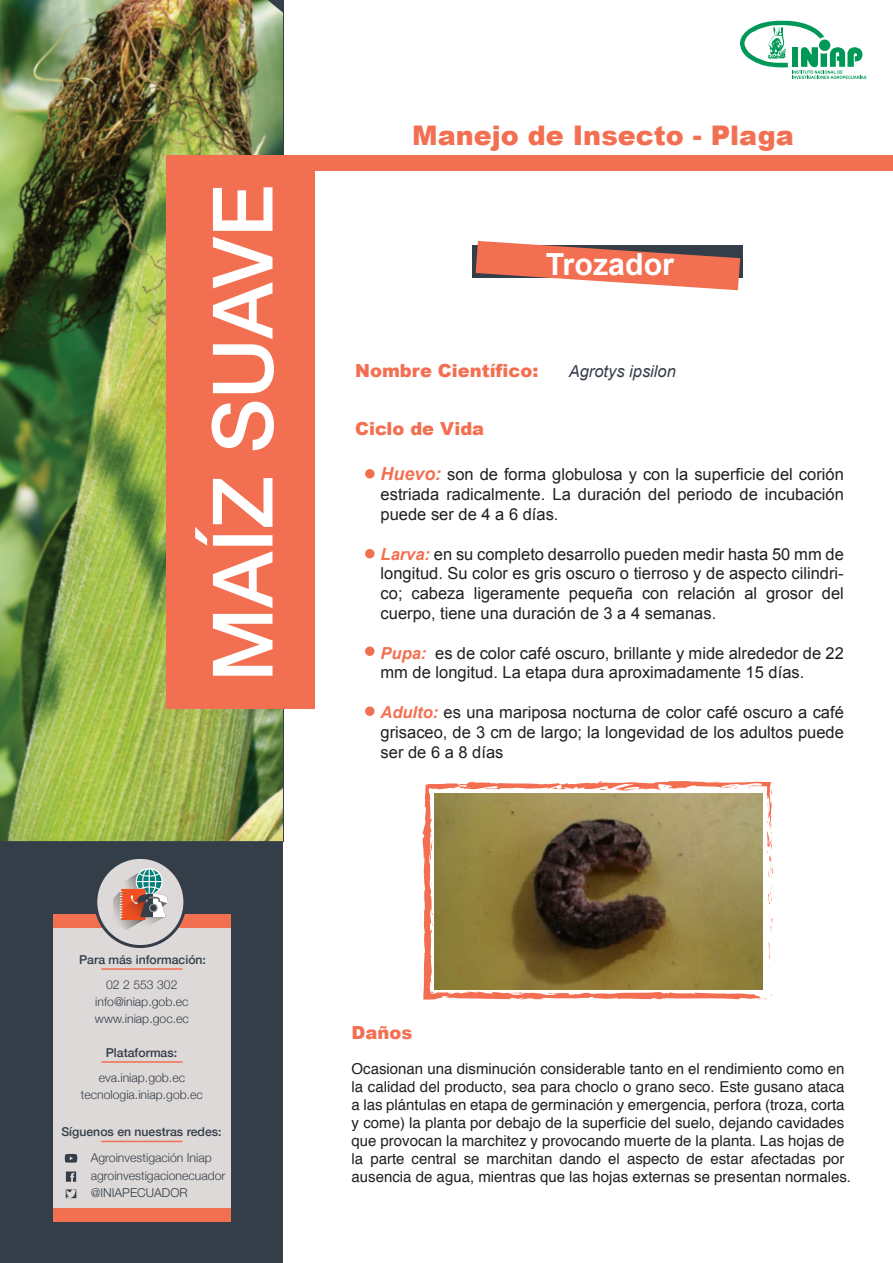
<style>
.page{position:relative;width:893px;height:1263px;background:#fff}
.page>*{position:absolute;margin:0;border:0;box-sizing:border-box;transform-origin:0 0}
.t1{font:500 83.4px "Helvetica Neue";color:#fff}
.t2{font:700 30.45px "Arial";color:#fff}
.t3{font:900 27px "Arial";color:#f36f51}
.t4{font:900 18px "Arial";color:#f36f51}
.t5{font:16.5px/19.8px "Arial";color:#231f20;text-align:justify}
.t6{font:italic 16.5px "Arial";color:#343e49}
.t7{font:15px/18px "Helvetica";color:#231f20}
.t8{font:300 12.3px/17.7px "Helvetica Neue";color:#343e49}
.t9{font:500 12.3px "Helvetica Neue";color:#343e49}
.s1{font-weight:700;font-style:italic;font-size:18px;color:#f36f51}
.s2{font-weight:700;font-style:italic;color:#f36f51}
</style>
<div class="page">
<div style="left:473px;top:246px;width:270px;height:32px;background:#343e49"></div>
<svg style="left:476px;top:241px;width:264px;height:49px"></svg>
<div style="left:0;top:841px;width:282px;height:422px;background:#343e49"></div>
<div style="left:283px;top:155px;width:610px;height:16px;background:#f36f51"></div>
<img style="left:0;top:0;width:283px;height:841px">
<div style="left:167px;top:155px;width:148px;height:554px;background:#f36f51"></div>
<svg style="left:740px;top:20px;width:126px;height:59px"></svg>
<svg style="left:422px;top:781px;width:350px;height:218px"></svg>
<svg style="left:456px;top:786px;width:8px;height:3px"></svg>
<svg style="left:767px;top:789px;width:6px;height:117px"></svg>
<svg style="left:714px;top:782px;width:27px;height:6px"></svg>
<svg style="left:664px;top:785px;width:8px;height:4px"></svg>
<svg style="left:757px;top:993px;width:15px;height:7px"></svg>
<div style="left:53px;top:915px;width:177px;height:306px;background:#ddd9d8"></div>
<div style="left:53px;top:1208px;width:177px;height:13px;background:#f36f51"></div>
<div style="left:53px;top:914px;width:177px;height:13px;background:#f36f51"></div>
<div style="left:96px;top:857px;width:89px;height:89px;background:#ddd9d8;border-radius:50%"></div>
<div style="left:94px;top:856px;width:92px;height:92px;border:3px solid #343e49;border-radius:50%"></div>
<svg style="left:113px;top:868px;width:55px;height:62px"></svg>
<svg style="left:65px;top:1154px;width:12px;height:8px"></svg>
<svg style="left:66px;top:1171px;width:10px;height:11px"></svg>
<svg style="left:66px;top:1189px;width:10px;height:9px"></svg>
<hr style="left:101px;top:1141px;width:81px;height:1px;background:#f36e51">
<hr style="left:101px;top:1061px;width:81px;height:2px;background:#f36e51">
<hr style="left:101px;top:968px;width:81px;height:2px;background:#f36e51">
<div style="left:365px;top:469px;width:9px;height:9px;background:#f36f51;border-radius:50%"></div>
<div style="left:365px;top:549px;width:9px;height:9px;background:#f36f51;border-radius:50%"></div>
<div style="left:365px;top:706px;width:9px;height:10px;background:#f36f51;border-radius:50%"></div>
<div style="left:365px;top:646px;width:9px;height:10px;background:#f36f51;border-radius:50%"></div>
<img style="left:434px;top:794px;width:329px;height:195px">
<h1 class="t1" style="left:211px;top:682px;width:499px;rotate:-90deg">MAÍZ SUAVE</h1>
<h3 class="t3" style="left:412px;top:125px;width:383px">Manejo de Insecto - Plaga</h3>
<h2 class="t2" style="left:546px;top:247px;width:130px">Trozador</h2>
<p class="t4" style="left:355px;top:364px;width:185px">Nombre Científico:</p>
<p class="t6" style="left:569px;top:365px;width:109px">Agrotys ipsilon</p>
<p class="t4" style="left:355px;top:422px;width:131px">Ciclo de Vida</p>
<p class="t5" style="left:381px;top:466px;width:465px"><span class="s1">Huevo:</span> son de forma globulosa y con la superficie del corión estriada radicalmente. La duración del periodo de incubación puede ser de 4 a 6 días.</p>
<p class="t5" style="left:381px;top:545px;width:465px"><span class="s2">Larva:</span> en su completo desarrollo pueden medir hasta 50 mm de longitud. Su color es gris oscuro o tierroso y de aspecto cilindri&shy;co; cabeza ligeramente pequeña con relación al grosor del cuerpo, tiene una duración de 3 a 4 semanas.</p>
<p class="t5" style="left:381px;top:644px;width:465px"><span class="s2">Pupa:</span> es de color café oscuro, brillante y mide alrededor de 22 mm de longitud. La etapa dura aproximadamente 15 días.</p>
<p class="t5" style="left:381px;top:704px;width:465px"><span class="s2">Adulto:</span> es una mariposa nocturna de color café oscuro a café grisaceo, de 3 cm de largo; la longevidad de los adultos puede ser de 6 a 8 días</p>
<p class="t9" style="left:79px;top:955px;width:128px">Para más información:</p>
<p class="t8" style="left:95px;top:994px;width:95px">info@iniap.gob.ec</p>
<p class="t8" style="left:106px;top:977px;width:73px">02 2 553 302</p>
<p class="t8" style="left:95px;top:1010px;width:95px">www.iniap.goc.ec</p>
<p class="t9" style="left:106px;top:1048px;width:73px">Plataformas:</p>
<p class="t8" style="left:81px;top:1070px;width:124px;line-height:16.8px;text-align:center">eva.iniap.gob.ec tecnologia.iniap.gob.ec</p>
<p class="t9" style="left:61px;top:1127px;width:162px">Síguenos en nuestras redes:</p>
<p class="t8" style="left:91px;top:1150px;width:136px">Agroinvestigación Iniap agroinvestigacionecuador @INIAPECUADOR</p>
<p class="t4" style="left:352px;top:1026px;width:62px">Daños</p>
<p class="t7" style="left:352px;top:1061px;width:501px">Ocasionan una disminución considerable tanto en el rendimiento como en la calidad del producto, sea para choclo o grano seco. Este gusano ataca a las plántulas en etapa de germinación y emergencia, perfora (troza, corta y come) la planta por debajo de la superficie del suelo, dejando cavidades que provocan la marchitez y provocando muerte de la planta. Las hojas de la parte central se marchitan dando el aspecto de estar afectadas por ausencia de agua, mientras que las hojas externas se presentan normales.</p>
</div>
